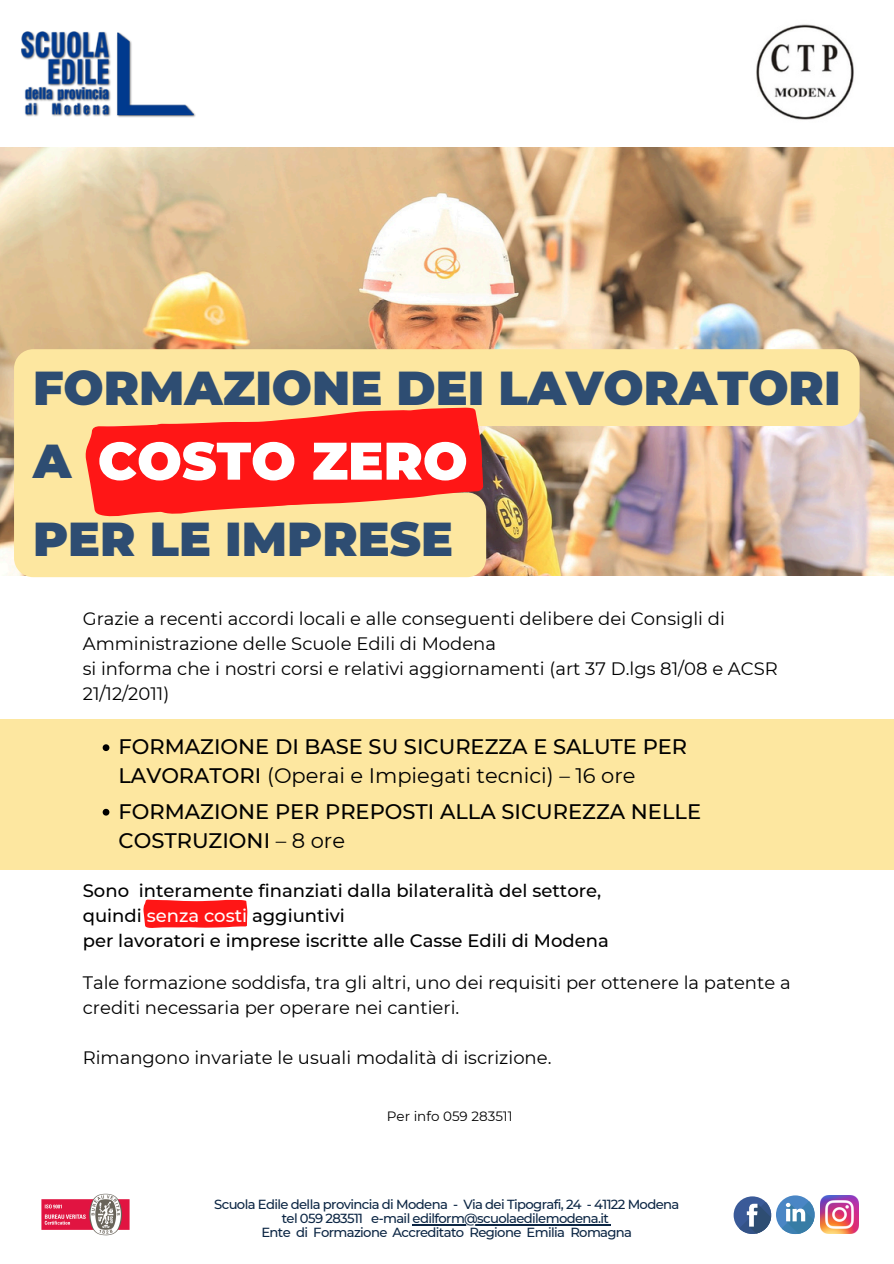
<style>
.page{position:relative;width:894px;height:1264px;background:#fff}
.page>*{position:absolute;margin:0;border:0;box-sizing:border-box;transform-origin:0 0}
.t1{font:900 52.8px "Montserrat";color:#fff}
.t2{font:900 47.4px/73.7px "Montserrat";color:#2e4d72}
.t3{font:500 21px/29.2px "Montserrat";color:#000}
.t4{font:18px/25px "Montserrat";color:#000}
.t5{font:500 18px/25px "Montserrat";color:#000}
.t6{font:13.5px "Montserrat";color:#000}
.t7{font:500 13.2px/14.2px "Montserrat";letter-spacing:-.05em;color:#0c2644;text-align:center}
.s1{font-weight:400}
.s2{color:#fff}
</style>
<div class="page">
<svg style="left:143px;top:899px;width:105px;height:29px"></svg>
<div style="left:0;top:719px;width:893px;height:150px;background:#fde7a0"></div>
<svg style="left:103px;top:744px;width:6px;height:7px"></svg>
<svg style="left:103px;top:808px;width:6px;height:7px"></svg>
<img style="left:21px;top:31px;width:175px;height:87px">
<svg style="left:775px;top:1195px;width:39px;height:38px"></svg>
<svg style="left:781px;top:1200px;width:34px;height:35px"></svg>
<svg style="left:733px;top:1196px;width:38px;height:37px"></svg>
<svg style="left:739px;top:1201px;width:33px;height:33px"></svg>
<img style="left:820px;top:1195px;width:38px;height:38px">
<img style="left:41px;top:1193px;width:89px;height:43px">
<img style="left:0;top:148px;width:893px;height:427px">
<img style="left:14px;top:349px;width:845px;height:228px">
<svg style="left:85px;top:408px;width:398px;height:108px"></svg>
<hr style="left:412px;top:1223px;width:196px;height:1px;background:#0c2644">
<img style="left:756px;top:24px;width:98px;height:96px">
<h4 class="t2" style="left:33px;top:351px;width:808px">FORMAZIONE DEI LAVORATORI<br>A</h4>
<h5 class="t1" style="left:98px;top:428px;width:371px">COSTO ZERO</h5>
<h5 class="t2" style="left:33px;top:502px;width:421px">PER LE IMPRESE</h5>
<p class="t4" style="left:83px;top:606px;width:696px">Grazie a recenti accordi locali e alle conseguenti delibere dei Consigli di Amministrazione delle Scuole Edili di Modena<br>si informa che i nostri corsi e relativi aggiornamenti (art 37 D.lgs 81/08 e ACSR 21/12/2011)</p>
<p class="t3" style="left:118px;top:732px;width:570px">FORMAZIONE DI BASE SU SICUREZZA E SALUTE PER<br>LAVORATORI <span class="s1">(Operai e Impiegati tecnici) – 16 ore</span></p>
<p class="t3" style="left:118px;top:796px;width:584px">FORMAZIONE PER PREPOSTI ALLA SICUREZZA NELLE<br>COSTRUZIONI <span class="s1">– 8 ore</span></p>
<h2 class="t5" style="left:83px;top:877px;width:527px">Sono interamente finanziati dalla bilateralità del settore, quindi <span class="s2">senza costi</span> aggiuntivi<br>per lavoratori e imprese iscritte alle Casse Edili di Modena</h2>
<h2 class="t4" style="left:83px;top:969px;width:709px">Tale formazione soddisfa, tra gli altri, uno dei requisiti per ottenere la patente a crediti necessaria per operare nei cantieri.</h2>
<p class="t4" style="left:83px;top:1044px;width:470px">Rimangono invariate le usuali modalità di iscrizione.</p>
<p class="t6" style="left:387px;top:1107px;width:127px">Per info 059 283511</p>
<p class="t7" style="left:214px;top:1196px;width:466px">Scuola Edile della provincia di Modena - Via dei Tipografi, 24 - 41122 Modena tel 059 283511 e-mail edilform@scuolaedilemodena.it</p>
<p class="t7" style="left:261px;top:1225px;width:372px">Ente di Formazione Accreditato Regione Emilia Romagna</p>
</div>
